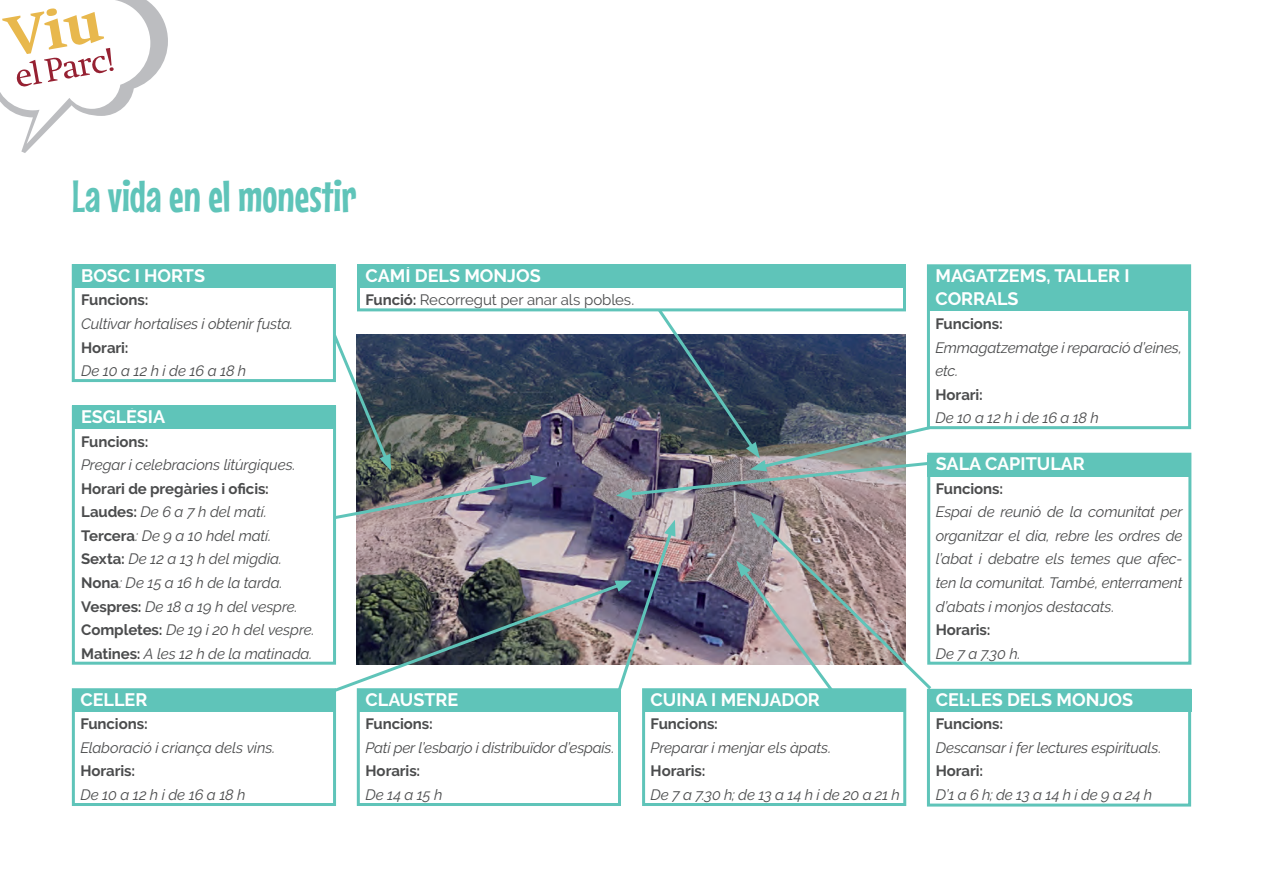
<style>
.page{position:relative;width:1263px;height:893px;background:#fff}
.page>*{position:absolute;margin:0;border:0;box-sizing:border-box;transform-origin:0 0}
.t1{font:45px "Mouse Memoirs";color:#5fc4b9}
.t2{font:700 18px/23.5px "Raleway";color:#fff}
.t3{font:italic 15px/23.5px "Raleway";letter-spacing:-.01em;color:#4b4c4d}
.t4{font:700 15px "Raleway";letter-spacing:-.005em;color:#4b4c4d}
.t5{font:15px "Raleway";letter-spacing:-.005em;color:#4b4c4d}
.s1{font-weight:700;font-style:normal}
.s2{font-weight:700}
</style>
<div class="page">
<svg style="left:0;top:0;width:168px;height:153px"></svg>
<div style="left:642px;top:688px;width:264px;height:118px;border:3px solid #5fc4b9"></div>
<div style="left:927px;top:453px;width:264px;height:212px;border:3px solid #5fc4b9"></div>
<div style="left:927px;top:266px;width:264px;height:45px;background:#5fc4b9"></div>
<div style="left:357px;top:264px;width:548px;height:24px;background:#5fc4b9"></div>
<div style="left:927px;top:455px;width:264px;height:21px;background:#5fc4b9"></div>
<div style="left:929px;top:689px;width:262px;height:23px;background:#5fc4b9"></div>
<div style="left:644px;top:689px;width:262px;height:23px;background:#5fc4b9"></div>
<div style="left:357px;top:689px;width:263px;height:23px;background:#5fc4b9"></div>
<div style="left:73px;top:689px;width:263px;height:23px;background:#5fc4b9"></div>
<div style="left:73px;top:406px;width:263px;height:23px;background:#5fc4b9"></div>
<div style="left:73px;top:265px;width:261px;height:23px;background:#5fc4b9"></div>
<div style="left:72px;top:264px;width:264px;height:118px;border:3px solid #5fc4b9"></div>
<div style="left:72px;top:406px;width:264px;height:259px;border:3px solid #5fc4b9"></div>
<div style="left:72px;top:688px;width:264px;height:118px;border:3px solid #5fc4b9"></div>
<div style="left:357px;top:688px;width:264px;height:118px;border:3px solid #5fc4b9"></div>
<div style="left:927px;top:689px;width:264px;height:117px;border:3px solid #5fc4b9"></div>
<div style="left:927px;top:264px;width:264px;height:165px;border:3px solid #5fc4b9"></div>
<img style="left:322px;top:306px;width:612px;height:393px">
<h1 class="t1" style="left:72px;top:170px;width:286px">La vida en el monestir</h1>
<p class="t2" style="left:81px;top:264px;width:125px">Bosc i horts</p>
<p class="t4" style="left:81px;top:292px;width:69px">Funcions:</p>
<p class="t3" style="left:81px;top:312px;width:213px">Cultivar hortalises i obtenir fusta.</p>
<p class="t4" style="left:81px;top:339px;width:49px">Horari:</p>
<p class="t3" style="left:81px;top:359px;width:167px">De 10 a 12 h i de 16 a 18 h</p>
<p class="t2" style="left:81px;top:405px;width:85px">Església</p>
<p class="t4" style="left:81px;top:433px;width:69px">Funcions:</p>
<p class="t3" style="left:81px;top:453px;width:216px">Pregar i celebracions litúrgiques.</p>
<p class="t3" style="left:81px;top:477px;width:235px"><span class="s1">Horari de pregàries i oficis:<br>Laudes:</span> De 6 a 7 h del matí.<br><span class="s1">Tercera</span>: De 9 a 10 hdel matí.<br><span class="s1">Sexta:</span> De 12 a 13 h del migdia.<br><span class="s1">Nona</span>: De 15 a 16 h de la tarda.<br><span class="s1">Vespres:</span> De 18 a 19 h del vespre.<br><span class="s1">Completes:</span> De 19 i 20 h del vespre.<br><span class="s1">Matines:</span> A les 12 h de la matinada.</p>
<p class="t2" style="left:80px;top:688px;width:68px">Celler</p>
<p class="t4" style="left:80px;top:715px;width:69px">Funcions:</p>
<p class="t3" style="left:80px;top:736px;width:196px">Elaboració i criança dels vins.</p>
<p class="t4" style="left:80px;top:763px;width:56px">Horaris:</p>
<p class="t3" style="left:80px;top:783px;width:167px">De 10 a 12 h i de 16 a 18 h</p>
<p class="t2" style="left:365px;top:264px;width:177px">Camí dels monjos</p>
<p class="t5" style="left:365px;top:291px;width:270px"><span class="s2">Funció:</span> Recorregut per anar als pobles.</p>
<p class="t2" style="left:365px;top:688px;width:92px">Claustre</p>
<p class="t4" style="left:365px;top:715px;width:69px">Funcions:</p>
<p class="t3" style="left:365px;top:736px;width:250px">Pati per l’esbarjo i distribuïdor d’espais.</p>
<p class="t4" style="left:365px;top:763px;width:56px">Horaris:</p>
<p class="t3" style="left:365px;top:783px;width:79px">De 14 a 15 h</p>
<p class="t2" style="left:651px;top:688px;width:84px">Cuina i men</p>
<p class="t2" style="left:761px;top:688px;width:61px">jador</p>
<p class="t4" style="left:651px;top:715px;width:69px">Funcions:</p>
<p class="t3" style="left:651px;top:736px;width:182px">Preparar i menjar els àpats.</p>
<p class="t4" style="left:651px;top:763px;width:56px">Horaris:</p>
<p class="t3" style="left:651px;top:783px;width:251px">De 7 a 7.30 h; de 13 a 14 h i de 20 a 21 h</p>
<p class="t2" style="left:935px;top:264px;width:196px">Magatzems, taller i corrals</p>
<p class="t4" style="left:935px;top:315px;width:69px">Funcions:</p>
<p class="t3" style="left:935px;top:335px;width:248px">Emmagatzematge i reparació d’eines, etc.</p>
<p class="t4" style="left:935px;top:386px;width:49px">Horari:</p>
<p class="t3" style="left:935px;top:406px;width:165px">De 10 a 12 h i de 16 a 18 h</p>
<p class="t2" style="left:936px;top:452px;width:151px">Sala capitular</p>
<p class="t4" style="left:936px;top:480px;width:69px">Funcions:</p>
<p class="t3" style="left:936px;top:500px;width:248px;text-align:justify">Espai de reunió de la comunitat per organitzar el dia, rebre les ordres de l’abat i debatre els temes que afec&shy;ten la comunitat. També, enterrament d’abats i monjos destacats.</p>
<p class="t4" style="left:936px;top:621px;width:56px">Horaris:</p>
<p class="t3" style="left:936px;top:642px;width:86px">De 7 a 7.30 h.</p>
<p class="t2" style="left:936px;top:688px;width:199px">Cel·les dels monjos</p>
<p class="t4" style="left:936px;top:715px;width:69px">Funcions:</p>
<p class="t3" style="left:936px;top:736px;width:227px">Descansar i fer lectures espirituals.</p>
<p class="t4" style="left:936px;top:763px;width:49px">Horari:</p>
<p class="t3" style="left:936px;top:783px;width:218px">D’1 a 6 h; de 13 a 14 h i de 9 a 24 h</p>
</div>
